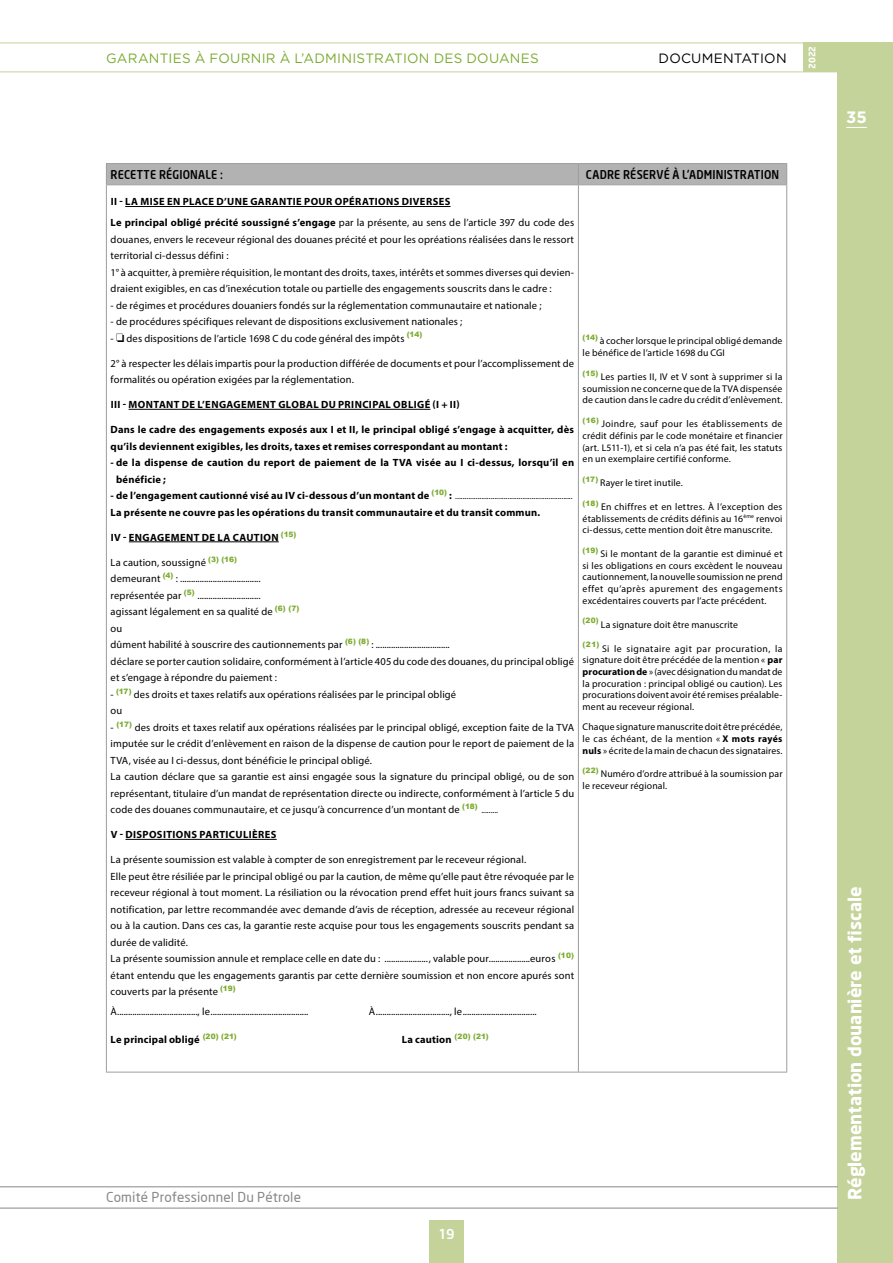
<style>
.page{position:relative;width:893px;height:1263px;background:#fff}
.page>*{position:absolute;margin:0;border:0;box-sizing:border-box;transform-origin:0 0}
.t1{font:700 18px "Neo Sans";color:#fff}
.t2{font:700 16.5px "Gotham";color:#fff}
.t3{font:13.5px "Gotham";letter-spacing:.02em;color:#7cab30}
.t4{font:13.5px "Neo Sans";letter-spacing:.01em;color:#878787}
.t5{font:13.5px "Gotham";letter-spacing:.015em;color:#000}
.t6{font:500 13.5px "Neo Sans";color:#fff}
.t7{font:500 12px "Neo Sans";letter-spacing:.015em;color:#000;scale:.9 1}
.t8{font:10.5px/16.5px "Myriad Pro";letter-spacing:.015em;color:#000}
.t9{font:700 10.5px/16.5px "Myriad Pro";letter-spacing:.02em;color:#000}
.t10{font:700 10.5px/20.7px "Myriad Pro";letter-spacing:.04em;color:#000}
.t11{font:9.75px/11.7px "Myriad Pro";letter-spacing:.015em;color:#000;text-align:justify}
.t12{font:9px "Myriad Pro";color:#000}
.t13{font:700 9px "Neo Sans";color:#fff}
.s1{font-weight:400}
.s2{font-weight:700;font-size:10.5px}
.s3{font-weight:700}
</style>
<div class="page">
<div style="left:838px;top:71px;width:55px;height:1192px;background:#c4d39a"></div>
<div style="left:804px;top:43px;width:89px;height:29px;background:#c4d39a"></div>
<hr style="left:0;top:43px;width:893px;height:1px;background:#c4d39a">
<hr style="left:0;top:72px;width:893px;height:1px;background:#c4d39a">
<hr style="left:0;top:1186px;width:838px;height:1px;background:#878787">
<hr style="left:0;top:1208px;width:838px;height:1px;background:#878787">
<div style="left:429px;top:1220px;width:34px;height:43px;background:#c4d39a"></div>
<svg style="left:846px;top:127px;width:21px;height:1px"></svg>
<hr style="left:106px;top:163px;width:472px;height:1px;background:#9d9d9c">
<hr style="left:578px;top:163px;width:209px;height:1px;background:#9d9d9c">
<div style="left:106px;top:164px;width:681px;height:20px;background:#b3b2b2"></div>
<hr style="left:106px;top:184px;width:472px;height:1px;background:#9d9d9c">
<hr style="left:106px;top:185px;width:1px;height:887px;background:#9d9d9c">
<hr style="left:578px;top:184px;width:209px;height:1px;background:#9d9d9c">
<hr style="left:578px;top:185px;width:1px;height:887px;background:#9d9d9c">
<hr style="left:786px;top:185px;width:1px;height:887px;background:#9d9d9c">
<hr style="left:106px;top:1072px;width:472px;height:1px;background:#9d9d9c">
<hr style="left:578px;top:1072px;width:209px;height:1px;background:#9d9d9c">
<hr style="left:125px;top:206px;width:326px;height:1px;background:#000">
<hr style="left:129px;top:409px;width:301px;height:1px;background:#000">
<hr style="left:129px;top:541px;width:150px;height:1px;background:#000">
<hr style="left:125px;top:839px;width:152px;height:1px;background:#000">
<p class="t3" style="left:106px;top:49px;width:434px">GARANTIES À FOURNIR À L’ADMINISTRATION DES DOUANES</p>
<p class="t5" style="left:659px;top:49px;width:130px">DOCUMENTATION</p>
<p class="t13" style="left:806px;top:69px;width:25px;rotate:-90deg">2022</p>
<p class="t7" style="left:111px;top:167px;width:126px">RECETTE RÉGIONALE :</p>
<p class="t7" style="left:586px;top:167px;width:216px">CADRE RÉSERVÉ À L’ADMINISTRATION</p>
<p class="t10" style="left:111px;top:191px;width:465px">II - LA MISE EN PLACE D’UNE GARANTIE POUR OPÉRATIONS DIVERSES<br>Le principal obligé précité soussigné s’engage <span class="s1">par la présente, au sens de l’article 397 du code des</span></p>
<p class="t8" style="left:111px;top:231px;width:465px">douanes, envers le receveur régional des douanes précité et pour les opréations réalisées dans le ressort territorial ci-dessus défini :<br>1° à acquitter, à première réquisition, le montant des droits, taxes, intérêts et sommes diverses qui devien&shy;draient exigibles, en cas d’inexécution totale ou partielle des engagements souscrits dans le cadre :</p>
<p class="t8" style="left:111px;top:297px;width:432px">- de régimes et procédures douaniers fondés sur la réglementation communautaire et nationale ;</p>
<p class="t8" style="left:111px;top:313px;width:353px">- de procédures spécifiques relevant de dispositions exclusivement nationales ;</p>
<p class="t8" style="left:111px;top:330px;width:313px">- ❏ des dispositions de l’article 1698 C du code général des impôts <sup>(14)</sup></p>
<p class="t8" style="left:111px;top:355px;width:465px">2° à respecter les délais impartis pour la production différée de documents et pour l’accomplissement de formalités ou opération exigées par la réglementation.</p>
<p class="t10" style="left:111px;top:394px;width:351px">III - MONTANT DE L’ENGAGEMENT GLOBAL DU PRINCIPAL OBLIGÉ (I + II)</p>
<p class="t9" style="left:111px;top:421px;width:465px">Dans le cadre des engagements exposés aux I et II, le principal obligé s’engage à acquitter, dès qu’ils deviennent exigibles, les droits, taxes et remises correspondant au montant :</p>
<p class="t9" style="left:116px;top:454px;width:460px;text-indent:-6px">- de la dispense de caution du report de paiement de la TVA visée au I ci-dessus, lorsqu’il en bénéficie ;</p>
<p class="t12" style="left:111px;top:491px;width:464px"><span class="s2">- de l’engagement cautionné visé au IV ci-dessous d’un montant de</span> <sup>(10)</sup> <span class="s2">:</span> ...............................................................</p>
<p class="t9" style="left:111px;top:504px;width:431px">La présente ne couvre pas les opérations du transit communautaire et du transit commun.</p>
<p class="t10" style="left:111px;top:526px;width:187px">IV - ENGAGEMENT DE LA CAUTION <sup>(15)</sup></p>
<p class="t8" style="left:111px;top:554px;width:465px">La caution, soussigné <sup>(3)</sup> <sup>(16)<br></sup>demeurant <sup>(4)</sup> : .....................................<br>représentée par <sup>(5)</sup> .............................<br>agissant légalement en sa qualité de <sup>(6)</sup> <sup>(7)<br></sup>ou<br>dûment habilité à souscrire des cautionnements par <sup>(6)</sup> <sup>(8)</sup> : ..................................<br>déclare se porter caution solidaire, conformément à l’article 405 du code des douanes, du principal obligé et s’engage à répondre du paiement :</p>
<p class="t8" style="left:111px;top:686px;width:347px">- <sup>(17)</sup> des droits et taxes relatifs aux opérations réalisées par le principal obligé ou</p>
<p class="t8" style="left:111px;top:719px;width:465px">- <sup>(17)</sup> des droits et taxes relatif aux opérations réalisées par le principal obligé, exception faite de la TVA imputée sur le crédit d’enlèvement en raison de la dispense de caution pour le report de paiement de la TVA, visée au I ci-dessus, dont bénéficie le principal obligé.<br>La caution déclare que sa garantie est ainsi engagée sous la signature du principal obligé, ou de son représentant, titulaire d’un mandat de représentation directe ou indirecte, conformément à l’article 5 du code des douanes communautaire, et ce jusqu’à concurrence d’un montant de <sup>(18)</sup></p>
<p class="t12" style="left:481px;top:805px;width:18px">.........</p>
<p class="t9" style="left:111px;top:826px;width:167px">V - DISPOSITIONS PARTICULIÈRES</p>
<p class="t8" style="left:111px;top:851px;width:465px">La présente soumission est valable à compter de son enregistrement par le receveur régional.<br>Elle peut être résiliée par le principal obligé ou par la caution, de même qu’elle paut être révoquée par le receveur régional à tout moment. La résiliation ou la révocation prend effet huit jours francs suivant sa notification, par lettre recommandée avec demande d’avis de réception, adressée au receveur régional ou à la caution. Dans ces cas, la garantie reste acquise pour tous les engagements souscrits pendant sa durée de validité.<br>La présente soumission annule et remplace celle en date du : ...................., valable pour...................euros <sup>(10) </sup>étant entendu que les engagements garantis par cette dernière soumission et non encore apurés sont couverts par la présente <sup>(19)</sup></p>
<p class="t8" style="left:111px;top:1003px;width:199px">À....................................., le.............................................</p>
<p class="t8" style="left:369px;top:1003px;width:169px">À.................................., le..................................</p>
<p class="t9" style="left:111px;top:1031px;width:128px">Le principal obligé <sup>(20)</sup> <sup>(21)</sup></p>
<p class="t9" style="left:402px;top:1031px;width:88px">La caution <sup>(20)</sup> <sup>(21)</sup></p>
<p class="t11" style="left:583px;top:335px;width:201px"><sup>(14)</sup> à cocher lorsque le principal obligé demande le bénéfice de l’article 1698 du CGI</p>
<p class="t11" style="left:583px;top:371px;width:201px"><sup>(15)</sup> Les parties II, IV et V sont à supprimer si la soumission ne concerne que de la TVA dispensée de caution dans le cadre du crédit d’enlèvement.</p>
<p class="t11" style="left:583px;top:418px;width:201px"><sup>(16)</sup> Joindre, sauf pour les établissements de crédit définis par le code monétaire et financier (art. L511-1), et si cela n’a pas été fait, les statuts en un exemplaire certifié conforme.</p>
<p class="t11" style="left:583px;top:477px;width:102px"><sup>(17)</sup> Rayer le tiret inutile.</p>
<p class="t11" style="left:583px;top:501px;width:201px"><sup>(18)</sup> En chiffres et en lettres. À l’exception des établissements de crédits définis au 16<sup>ème</sup> renvoi ci-dessus, cette mention doit être manuscrite.</p>
<p class="t11" style="left:583px;top:548px;width:201px"><sup>(19)</sup> Si le montant de la garantie est diminué et si les obligations en cours excèdent le nouveau cautionnement, la nouvelle soumission ne prend effet qu’après apurement des engagements excédentaires couverts par l’acte précédent.</p>
<p class="t11" style="left:583px;top:618px;width:157px"><sup>(20)</sup> La signature doit être manuscrite</p>
<p class="t11" style="left:583px;top:642px;width:201px"><sup>(21)</sup> Si le signataire agit par procuration, la signature doit être précédée de la mention « <span class="s3">par procuration de</span> » (avec désignation du mandat de la procuration : principal obligé ou caution). Les procurations doivent avoir été remises préalable&shy;ment au receveur régional.</p>
<p class="t11" style="left:583px;top:721px;width:201px">Chaque signature manuscrite doit être précédée, le cas échéant, de la mention « <span class="s3">X mots rayés nuls</span> » écrite de la main de chacun des signataires.</p>
<p class="t11" style="left:583px;top:768px;width:201px"><sup>(22)</sup> Numéro d’ordre attribué à la soumission par le receveur régional.</p>
<p class="t4" style="left:106px;top:1189px;width:196px">Comité Professionnel Du Pétrole</p>
<p class="t6" style="left:438px;top:1226px;width:18px">19</p>
<h2 class="t2" style="left:846px;top:106px;width:22px">35</h2>
<h1 class="t1" style="left:843px;top:1200px;width:315px;rotate:-90deg">Réglementation douanière et fiscale</h1>
</div>
